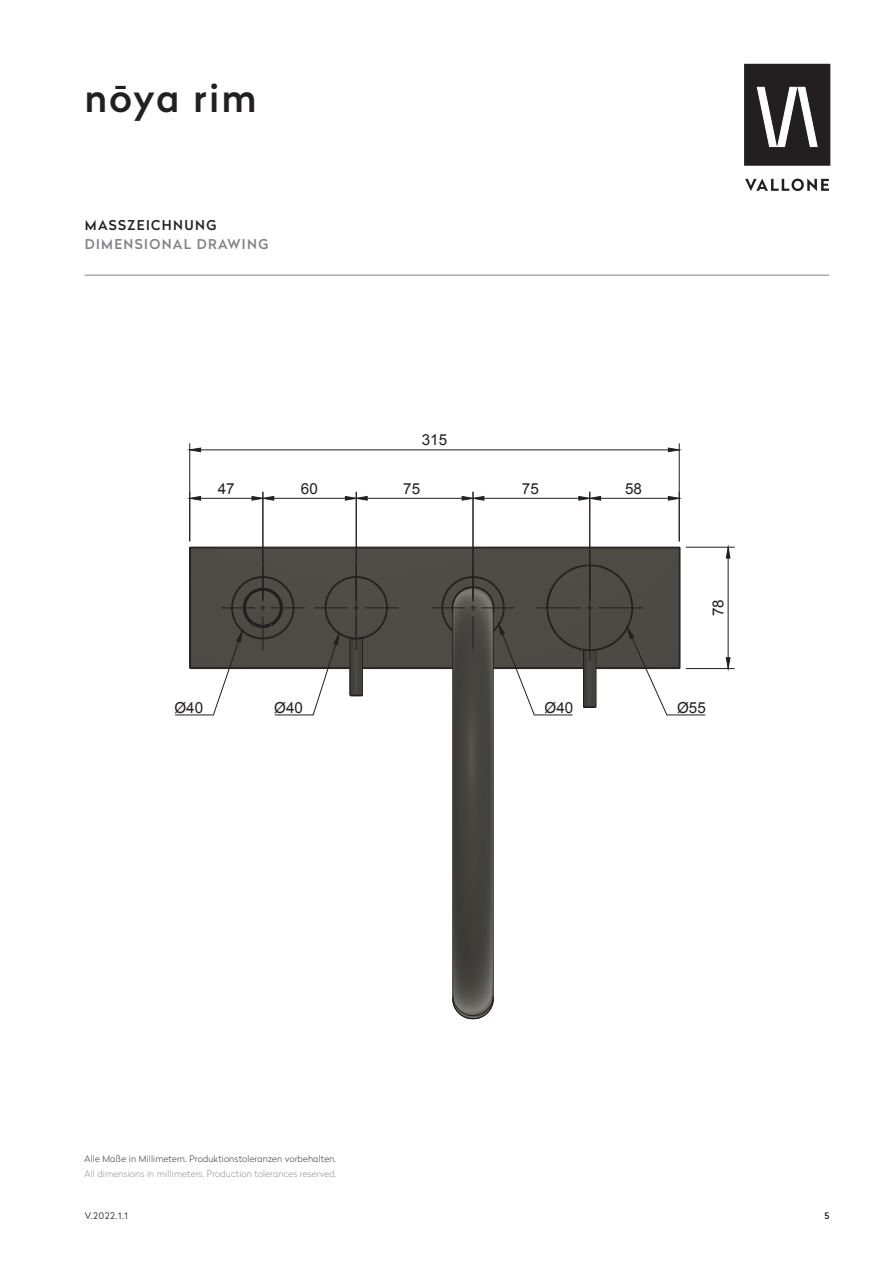
<style>
.page{position:relative;width:893px;height:1263px;background:#fff}
.page>*{position:absolute;margin:0;border:0;box-sizing:border-box;transform-origin:0 0}
.t1{font:500 38.55px "Radikal";letter-spacing:.06em;color:#231f20}
.t2{font:15.15px "Arial";color:#231f20}
.Überschrift_EN{font:500 13.5px "Radikal";letter-spacing:.1em;color:#808285}
.Überschrift_DE{font:500 13.5px "Radikal";letter-spacing:.1em;color:#231f20}
.t3{font:100 9px "Radikal";letter-spacing:.02em;color:#808285}
.t4{font:100 9px "Radikal";letter-spacing:.02em;color:#231f20}
.t5{font:300 9px "Radikal";color:#231f20}
.t6{font:500 9px "Radikal";color:#231f20}
</style>
<div class="page">
<svg style="left:745px;top:179px;width:84px;height:12px"></svg>
<div style="left:745px;top:65px;width:84px;height:99px;background:#231f20"></div>
<div style="left:744px;top:64px;width:86px;height:102px;border:3px solid #231f20"></div>
<svg style="left:757px;top:87px;width:61px;height:60px"></svg>
<hr style="left:84px;top:275px;width:745px;height:1px;background:#808285">
<img style="left:191px;top:549px;width:488px;height:446px">
<hr style="left:190px;top:548px;width:489px;height:1px;background:#231f20">
<hr style="left:190px;top:548px;width:1px;height:120px;background:#231f20">
<hr style="left:362px;top:667px;width:91px;height:1px;background:#231f20">
<hr style="left:679px;top:548px;width:1px;height:120px;background:#231f20">
<hr style="left:190px;top:547px;width:489px;height:1px;background:#231f20">
<hr style="left:189px;top:548px;width:1px;height:120px;background:#231f20">
<hr style="left:680px;top:548px;width:1px;height:120px;background:#231f20">
<hr style="left:362px;top:668px;width:91px;height:1px;background:#231f20">
<svg style="left:452px;top:995px;width:42px;height:24px"></svg>
<hr style="left:493px;top:608px;width:1px;height:387px;background:#231f20">
<hr style="left:452px;top:608px;width:1px;height:387px;background:#231f20">
<hr style="left:365px;top:608px;width:33px;height:1px;background:#231f20">
<hr style="left:432px;top:608px;width:33px;height:1px;background:#231f20">
<hr style="left:274px;top:498px;width:71px;height:1px;background:#231f20">
<hr style="left:356px;top:492px;width:1px;height:109px;background:#231f20">
<hr style="left:367px;top:498px;width:95px;height:1px;background:#231f20">
<svg style="left:345px;top:496px;width:23px;height:5px"></svg>
<hr style="left:473px;top:492px;width:1px;height:109px;background:#231f20">
<hr style="left:484px;top:498px;width:95px;height:1px;background:#231f20">
<svg style="left:461px;top:496px;width:24px;height:5px"></svg>
<hr style="left:189px;top:443px;width:1px;height:98px;background:#231f20">
<hr style="left:679px;top:443px;width:1px;height:98px;background:#231f20">
<hr style="left:201px;top:450px;width:467px;height:1px;background:#231f20">
<svg style="left:189px;top:447px;width:12px;height:5px"></svg>
<svg style="left:668px;top:447px;width:12px;height:5px"></svg>
<hr style="left:686px;top:547px;width:49px;height:1px;background:#231f20">
<hr style="left:686px;top:668px;width:49px;height:1px;background:#231f20">
<hr style="left:728px;top:558px;width:1px;height:100px;background:#231f20">
<svg style="left:726px;top:546px;width:5px;height:13px"></svg>
<svg style="left:726px;top:657px;width:5px;height:12px"></svg>
<svg style="left:175px;top:577px;width:213px;height:139px"></svg>
<svg style="left:439px;top:565px;width:267px;height:151px"></svg>
<hr style="left:589px;top:492px;width:1px;height:109px;background:#231f20">
<hr style="left:601px;top:498px;width:67px;height:1px;background:#231f20">
<svg style="left:578px;top:496px;width:23px;height:5px"></svg>
<svg style="left:668px;top:496px;width:12px;height:5px"></svg>
<hr style="left:263px;top:492px;width:1px;height:109px;background:#231f20">
<hr style="left:201px;top:498px;width:51px;height:1px;background:#231f20">
<svg style="left:189px;top:496px;width:12px;height:5px"></svg>
<svg style="left:251px;top:496px;width:23px;height:5px"></svg>
<h1 class="t1" style="left:84px;top:70px;width:174px">nōya rim</h1>
<p class="Überschrift_DE" style="left:85px;top:215px;width:133px">MASSZEICHNUNG</p>
<p class="Überschrift_EN" style="left:85px;top:235px;width:185px">DIMENSIONAL DRAWING</p>
<p class="t2" style="left:422px;top:430px;width:27px">315</p>
<p class="t2" style="left:218px;top:479px;width:18px">47</p>
<p class="t2" style="left:625px;top:478px;width:18px">58</p>
<p class="t2" style="left:301px;top:478px;width:18px">60</p>
<p class="t2" style="left:403px;top:478px;width:18px">75</p>
<p class="t2" style="left:522px;top:478px;width:18px">75</p>
<p class="t2" style="left:708px;top:616px;width:18px;rotate:-90deg">78</p>
<p class="t2" style="left:174px;top:697px;width:30px">Ø40</p>
<p class="t2" style="left:274px;top:697px;width:30px">Ø40</p>
<p class="t2" style="left:545px;top:697px;width:30px">Ø40</p>
<p class="t2" style="left:677px;top:697px;width:30px">Ø55</p>
<p class="t4" style="left:84px;top:1152px;width:253px">Alle Maße in Millimetern. Produktionstoleranzen vorbehalten.</p>
<p class="t3" style="left:84px;top:1167px;width:253px">All dimensions in millimeters. Production tolerances reserved.</p>
<p class="t5" style="left:85px;top:1209px;width:45px">V.2022.1.1</p>
<p class="t6" style="left:824px;top:1209px;width:6px">5</p>
</div>
